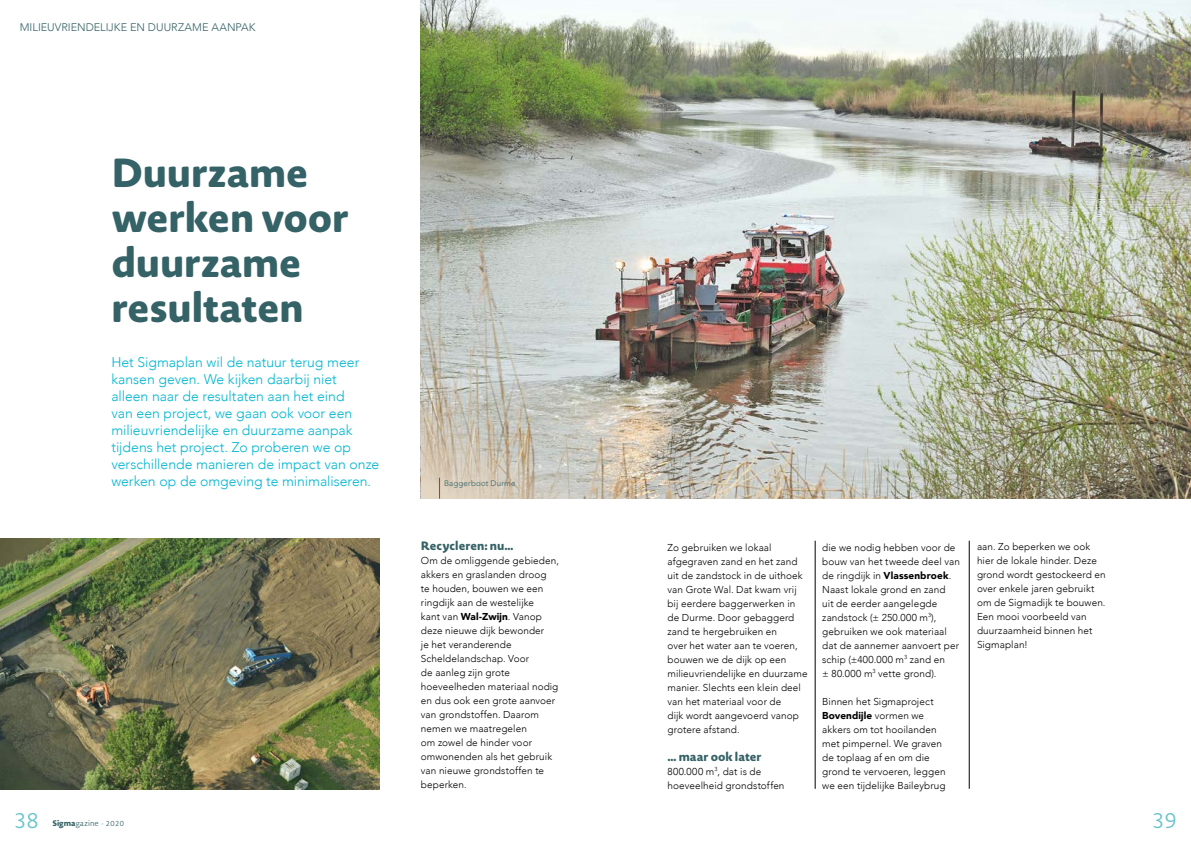
<style>
.page{position:relative;width:1191px;height:842px;background:#fff}
.page>*{position:absolute;margin:0;border:0;box-sizing:border-box;transform-origin:0 0}
.t1{font:800 40px/45px "Novel Sans Rd Pro";letter-spacing:-.005em;color:#356266}
.t2{font:300 20.9px "Novel Sans Rd Pro";color:#69c3cc}
.t3{font:300 14px/17px "Avenir";color:#00b6d1}
.t4{font:800 12px "Novel Sans Rd Pro";color:#356266}
.t5{font:300 11px "Avenir";color:#356266}
.t6{font:300 10px/14px "Avenir";letter-spacing:.01em;color:#000}
.t7{font:300 8px "Novel Sans Rd Pro";color:#356266}
.t8{font:300 8px "Avenir";letter-spacing:.02em;color:#356266}
.s1{font-weight:900}
.s2{font-weight:800}
.s3{color:#69c3cc}
.s4{font-size:7.1px}
</style>
<div class="page">
<img style="left:421px;top:0;width:770px;height:499px">
<svg style="left:421px;top:412px;width:260px;height:87px;background:#cbc3b3"></svg>
<hr style="left:815px;top:541px;width:1px;height:248px;background:#000">
<hr style="left:969px;top:541px;width:1px;height:248px;background:#000">
<img style="left:0;top:539px;width:380px;height:251px">
<svg style="left:439px;top:478px;width:1px;height:21px"></svg>
<p class="t5" style="left:20px;top:21px;width:237px">MILIEUVRIENDELIJKE EN DUURZAME AANPAK</p>
<h1 class="t1" style="left:111px;top:149px;width:239px">Duurzame werken voor duurzame resultaten</h1>
<p class="t3" style="left:111px;top:353px;width:269px">Het Sigmaplan wil de natuur terug meer kansen geven. We kijken daarbij niet<br>alleen naar de resultaten aan het eind<br>van een project, we gaan ook voor een milieuvriendelijke en duurzame aanpak tijdens het project. Zo proberen we op verschillende manieren de impact van onze werken op de omgeving te minimaliseren.</p>
<p class="t8" style="left:444px;top:478px;width:73px">Baggerboot Durme</p>
<p class="t4" style="left:421px;top:537px;width:94px">Recycleren: nu…</p>
<p class="t6" style="left:421px;top:553px;width:140px">Om de omliggende gebieden, akkers en graslanden droog<br>te houden, bouwen we een ringdijk aan de westelijke<br>kant van <span class="s1">Wal-Zwijn</span>. Vanop deze nieuwe dijk bewonder<br>je het veranderende<br>Scheldelandschap. Voor<br>de aanleg zijn grote hoeveelheden materiaal nodig en dus ook een grote aanvoer van grondstoffen. Daarom nemen we maatregelen<br>om zowel de hinder voor omwonenden als het gebruik van nieuwe grondstoffen te beperken.</p>
<p class="t6" style="left:667px;top:540px;width:142px">Zo gebruiken we lokaal afgegraven zand en het zand uit de zandstock in de uithoek van Grote Wal. Dat kwam vrij bij eerdere baggerwerken in de Durme. Door gebaggerd zand te hergebruiken en<br>over het water aan te voeren, bouwen we de dijk op een milieuvriendelijke en duurzame manier. Slechts een klein deel van het materiaal voor de<br>dijk wordt aangevoerd vanop grotere afstand.</p>
<p class="t4" style="left:667px;top:747px;width:96px">… maar ook later</p>
<p class="t6" style="left:667px;top:764px;width:118px">800.000 m<sup>3</sup>, dat is de hoeveelheid grondstoffen</p>
<p class="t6" style="left:822px;top:540px;width:139px">die we nodig hebben voor de bouw van het tweede deel van de ringdijk in <span class="s1">Vlassenbroek</span>.<br>Naast lokale grond en zand<br>uit de eerder aangelegde zandstock (± 250.000 m<sup>3</sup>), gebruiken we ook materiaal dat de aannemer aanvoert per schip (±400.000 m<sup>3</sup> zand en<br>± 80.000 m<sup>3</sup> vette grond).</p>
<p class="t6" style="left:822px;top:694px;width:125px">Binnen het Sigmaproject<br><span class="s1">Bovendijle</span> vormen we akkers om tot hooilanden met pimpernel. We graven de toplaag af en om die grond te vervoeren, leggen we een tijdelijke Baileybrug</p>
<p class="t6" style="left:977px;top:540px;width:130px">aan. Zo beperken we ook hier de lokale hinder. Deze grond wordt gestockeerd en over enkele jaren gebruikt om de Sigmadijk te bouwen.<br>Een mooi voorbeeld van duurzaamheid binnen het<br>Sigmaplan!</p>
<h2 class="t2" style="left:14px;top:805px;width:26px">38</h2>
<p class="t7" style="left:52px;top:817px;width:73px"><span class="s2">Sigma</span>gazine <span class="s3">•</span> <span class="s4">2020</span></p>
<h2 class="t2" style="left:1152px;top:805px;width:26px">39</h2>
</div>
